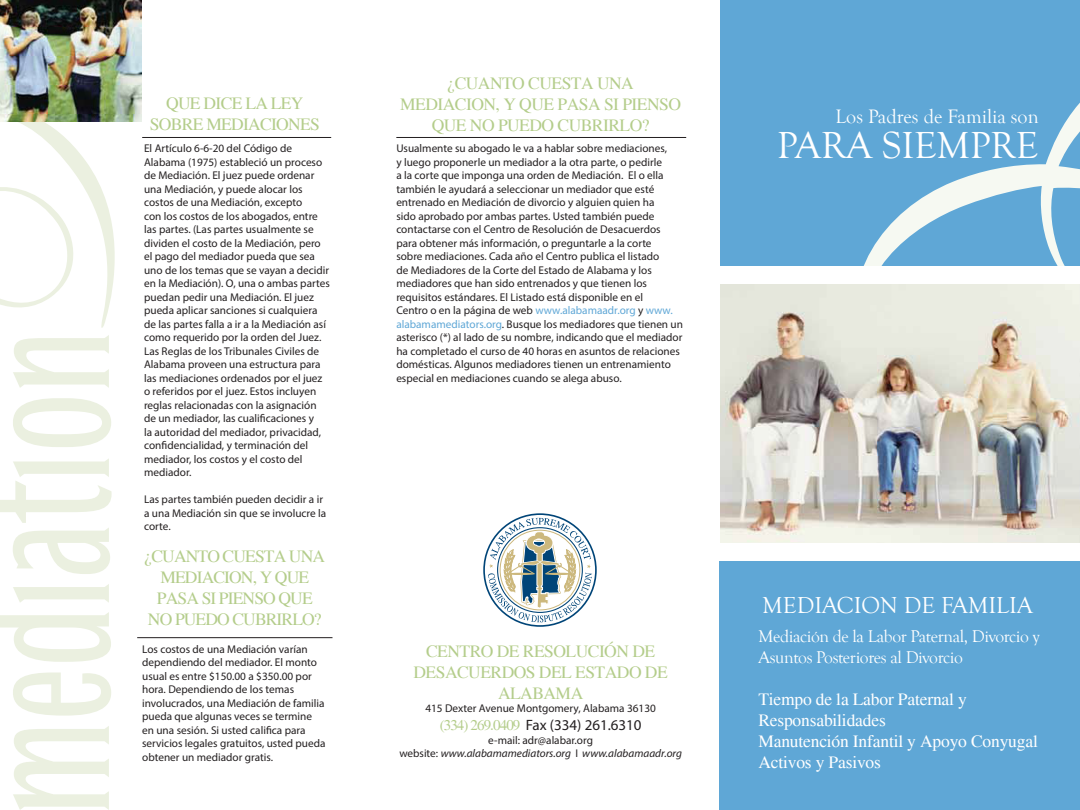
<style>
.page{position:relative;width:1080px;height:810px;background:#fff}
.page>*{position:absolute;margin:0;border:0;box-sizing:border-box;transform-origin:0 0}
.t1{font:38.75px "Goudy Old Style T";color:#fff}
.t2{font:23.75px "Goudy Old Style T";color:#fff}
.t3{font:20px "Goudy Old Style T";color:#fff}
.t4{font:17.5px/21px "Times";letter-spacing:-.03em;color:#b4cd8b;text-align:center}
.t5{font:17.5px/21px "Times";letter-spacing:-.01em;color:#fff}
.t6{font:17.5px/21px "Goudy Old Style T";letter-spacing:-.02em;color:#fff}
.t7{font:17.5px/21px "Times";letter-spacing:-.05em;color:#b4cd8b;text-align:center}
.t8{font:15px "Myriad Pro";color:#231f20}
.t9{font:11.25px/13.5px "Myriad Pro";color:#231f20}
.t10{font:italic 11.25px "Myriad Pro";color:#231f20}
.s1{color:#5fa7d6}
.s2{font-family:"Times";color:#b4cd8b}
.s3{font-style:normal}
</style>
<div class="page">
<svg style="left:0;top:3px;width:115px;height:325px"></svg>
<svg style="left:0;top:116px;width:73px;height:200px"></svg>
<svg style="left:13px;top:726px;width:96px;height:84px"></svg>
<svg style="left:13px;top:673px;width:98px;height:43px"></svg>
<svg style="left:0;top:612px;width:111px;height:50px"></svg>
<svg style="left:13px;top:584px;width:96px;height:19px"></svg>
<svg style="left:0;top:459px;width:112px;height:115px"></svg>
<svg style="left:13px;top:398px;width:98px;height:49px"></svg>
<svg style="left:13px;top:335px;width:96px;height:53px"></svg>
<img style="left:1px;top:0;width:140px;height:122px">
<div style="left:720px;top:562px;width:360px;height:248px;background:#5fa7d6"></div>
<div style="left:483px;top:513px;width:114px;height:114px;border:2px solid #004578;border-radius:50%"></div>
<svg style="left:488px;top:518px;width:104px;height:104px"></svg>
<div style="left:720px;top:0;width:360px;height:265px;background:#5fa7d6"></div>
<svg style="left:836px;top:102px;width:244px;height:164px"></svg>
<svg style="left:1049px;top:110px;width:31px;height:156px"></svg>
<img style="left:720px;top:285px;width:360px;height:257px">
<hr style="left:142px;top:137px;width:189px;height:1px;background:#231f20">
<hr style="left:396px;top:137px;width:290px;height:1px;background:#231f20">
<hr style="left:137px;top:637px;width:195px;height:1px;background:#231f20">
<p class="t4" style="left:150px;top:93px;width:172px">QUE DICE LA LEY<br>SOBRE MEDIACIONES</p>
<p class="t9" style="left:144px;top:142px;width:187px">El Artículo 6-6-20 del Código de Alabama (1975) estableció un proceso de Mediación. El juez puede ordenar una Mediación, y puede alocar los costos de una Mediación, excepto<br>con los costos de los abogados, entre las partes. (Las partes usualmente se dividen el costo de la Mediación, pero el pago del mediador pueda que sea uno de los temas que se vayan a decidir en la Mediación). O, una o ambas partes puedan pedir una Mediación. El juez pueda aplicar sanciones si cualquiera de las partes falla a ir a la Mediación así como requerido por la orden del Juez.<br>Las Reglas de los Tribunales Civiles de Alabama proveen una estructura para las mediaciones ordenados por el juez o referidos por el juez. Estos incluyen reglas relacionadas con la asignación de un mediador, las cualificaciones y<br>la autoridad del mediador, privacidad, confidencialidad, y terminación del mediador, los costos y el costo del mediador.</p>
<p class="t9" style="left:144px;top:493px;width:184px">Las partes también pueden decidir a ir a una Mediación sin que se involucre la corte.</p>
<p class="t7" style="left:145px;top:545px;width:182px">¿CUANTO CUESTA UNA<br>MEDIACION, Y QUE<br>PASA SI PIENSO QUE<br>NO PUEDO CUBRIRLO?</p>
<p class="t9" style="left:142px;top:642px;width:185px">Los costos de una Mediación varían dependiendo del mediador. El monto usual es entre $150.00 a $350.00 por hora. Dependiendo de los temas involucrados, una Mediación de familia pueda que algunas veces se termine en una sesión. Si usted califica para servicios legales gratuitos, usted pueda obtener un mediador gratis.</p>
<p class="t4" style="left:400px;top:73px;width:282px">¿CUANTO CUESTA UNA<br>MEDIACION, Y QUE PASA SI PIENSO<br>QUE NO PUEDO CUBRIRLO?</p>
<p class="t9" style="left:396px;top:142px;width:288px">Usualmente su abogado le va a hablar sobre mediaciones,<br>y luego proponerle un mediador a la otra parte, o pedirle<br>a la corte que imponga una orden de Mediación. El o ella también le ayudará a seleccionar un mediador que esté entrenado en Mediación de divorcio y alguien quien ha<br>sido aprobado por ambas partes. Usted también puede contactarse con el Centro de Resolución de Desacuerdos para obtener más información, o preguntarle a la corte<br>sobre mediaciones. Cada año el Centro publica el listado<br>de Mediadores de la Corte del Estado de Alabama y los mediadores que han sido entrenados y que tienen los requisitos estándares. El Listado está disponible en el<br>Centro o en la página de web <span class="s1">www.alabamaadr.org</span> y <span class="s1">www. alabamamediators.org</span>. Busque los mediadores que tienen un asterisco (*) al lado de su nombre, indicando que el mediador ha completado el curso de 40 horas en asuntos de relaciones domésticas. Algunos mediadores tienen un entrenamiento especial en mediaciones cuando se alega abuso.</p>
<p class="t4" style="left:414px;top:640px;width:256px">CENTRO DE RESOLUCIÓN DE<br>DESACUERDOS DEL ESTADO DE<br>ALABAMA</p>
<p class="t9" style="left:425px;top:701px;width:232px">415 Dexter Avenue Montgomery, Alabama 36130</p>
<p class="t8" style="left:440px;top:716px;width:203px"><span class="s2">(334) 269.0409</span> Fax (334) 261.6310</p>
<p class="t9" style="left:488px;top:733px;width:106px">e-mail: adr@alabar.org</p>
<p class="t10" style="left:399px;top:746px;width:284px"><span class="s3">website:</span> www.alabamamediators.org <span class="s3">I</span> www.alabamaadr.org</p>
<p class="t3" style="left:835px;top:106px;width:205px">Los Padres de Familia son</p>
<p class="t1" style="left:777px;top:124px;width:263px">PARA SIEMPRE</p>
<p class="t2" style="left:762px;top:593px;width:272px">MEDIACION DE FAMILIA</p>
<p class="t6" style="left:758px;top:627px;width:283px">Mediación de la Labor Paternal, Divorcio y<br>Asuntos Posteriores al Divorcio</p>
<p class="t5" style="left:758px;top:689px;width:210px">Tiempo de la Labor Paternal y<br>Responsabilidades</p>
<p class="t5" style="left:758px;top:731px;width:281px">Manutención Infantil y Apoyo Conyugal</p>
<p class="t5" style="left:758px;top:752px;width:124px">Activos y Pasivos</p>
</div>
